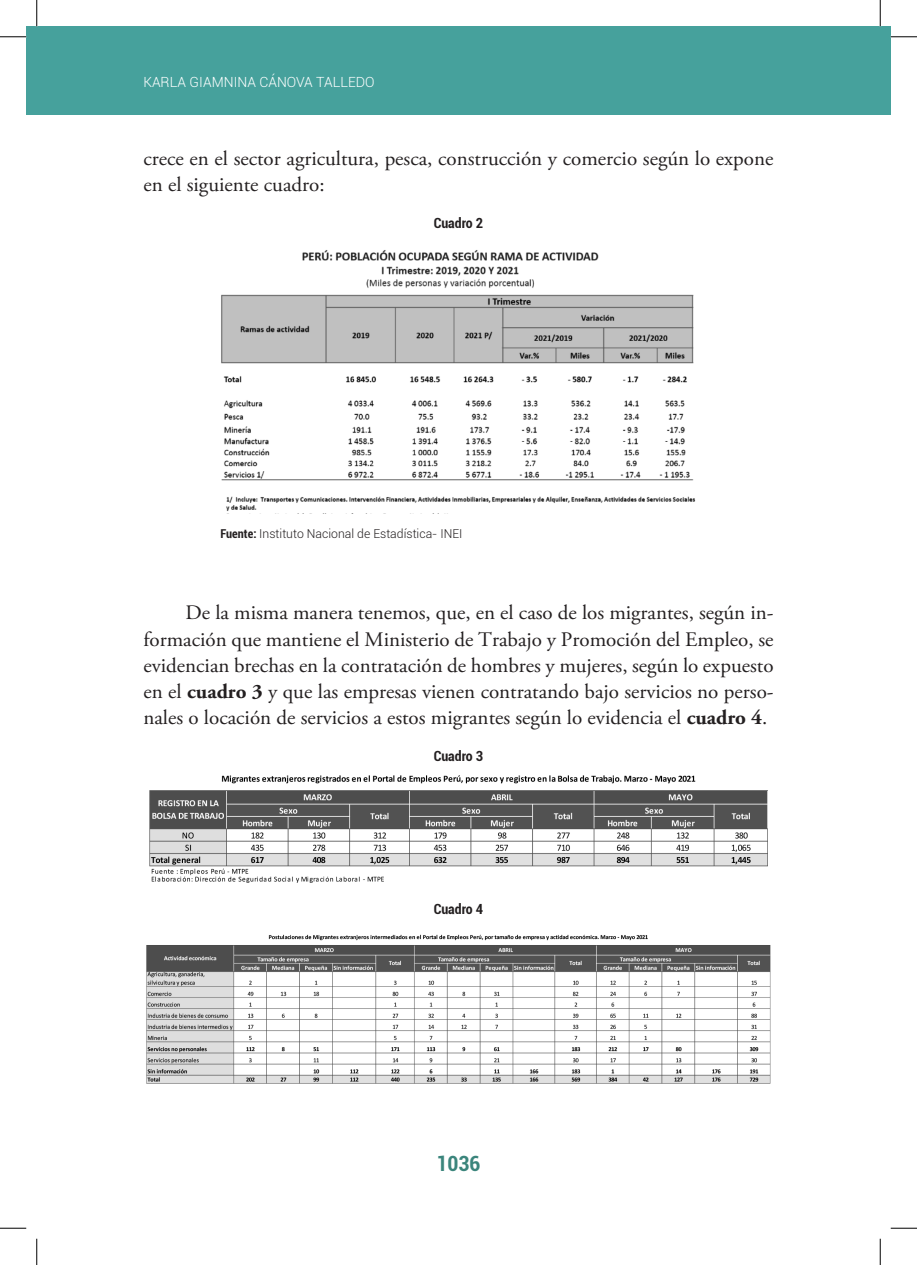
<style>
.page{position:relative;width:917px;height:1265px;background:#fff}
.page>*{position:absolute;margin:0;border:0;box-sizing:border-box;transform-origin:0 0}
.t1{font:700 condensed 21px "Roboto";color:#3b857c}
.t2{font:20.65px/26.2px "Adobe Garamond Pro";color:#231f20}
.t3{font:300 14px "Roboto";color:#fff}
.t4{font:700 condensed 14px "Roboto";color:#231f20}
.t5{font:300 12.25px "Roboto";color:#231f20}
.s1{font-weight:700;font-stretch:condensed}
.s2{font-weight:700}
</style>
<div class="page">
<div style="left:27px;top:27px;width:863px;height:88px;background:#46a19c"></div>
<img style="left:221px;top:250px;width:475px;height:261px">
<img style="left:149px;top:775px;width:619px;height:107px">
<img style="left:146px;top:934px;width:625px;height:150px">
<svg style="left:0;top:36px;width:26px;height:1px"></svg>
<svg style="left:891px;top:36px;width:26px;height:1px"></svg>
<svg style="left:0;top:1227px;width:26px;height:1px"></svg>
<svg style="left:891px;top:1227px;width:26px;height:1px"></svg>
<svg style="left:36px;top:0;width:1px;height:26px"></svg>
<svg style="left:36px;top:1238px;width:1px;height:26px"></svg>
<svg style="left:880px;top:0;width:1px;height:26px"></svg>
<svg style="left:880px;top:1238px;width:1px;height:26px"></svg>
<p class="t3" style="left:143px;top:72px;width:233px">KARLA GIAMNINA CÁNOVA TALLEDO</p>
<p class="t2" style="left:143px;top:146px;width:631px">crece en el sector agricultura, pesca, construcción y comercio según lo expone en el siguiente cuadro:</p>
<p class="t4" style="left:434px;top:213px;width:51px">Cuadro 2</p>
<p class="t5" style="left:220px;top:525px;width:243px"><span class="s1">Fuente:</span> Instituto Nacional de Estadística- INEI</p>
<p class="t2" style="left:143px;top:600px;width:632px;text-align:justify;text-indent:42px">De la misma manera tenemos, que, en el caso de los migrantes, según in&shy;formación que mantiene el Ministerio de Trabajo y Promoción del Empleo, se evidencian brechas en la contratación de hombres y mujeres, según lo expuesto en el <span class="s2">cuadro 3</span> y que las empresas vienen contratando bajo servicios no perso&shy;nales o locación de servicios a estos migrantes según lo evidencia el <span class="s2">cuadro 4</span>.</p>
<p class="t4" style="left:434px;top:746px;width:51px">Cuadro 3</p>
<p class="t4" style="left:434px;top:899px;width:51px">Cuadro 4</p>
<p class="t1" style="left:436px;top:1148px;width:46px">1036</p>
</div>
